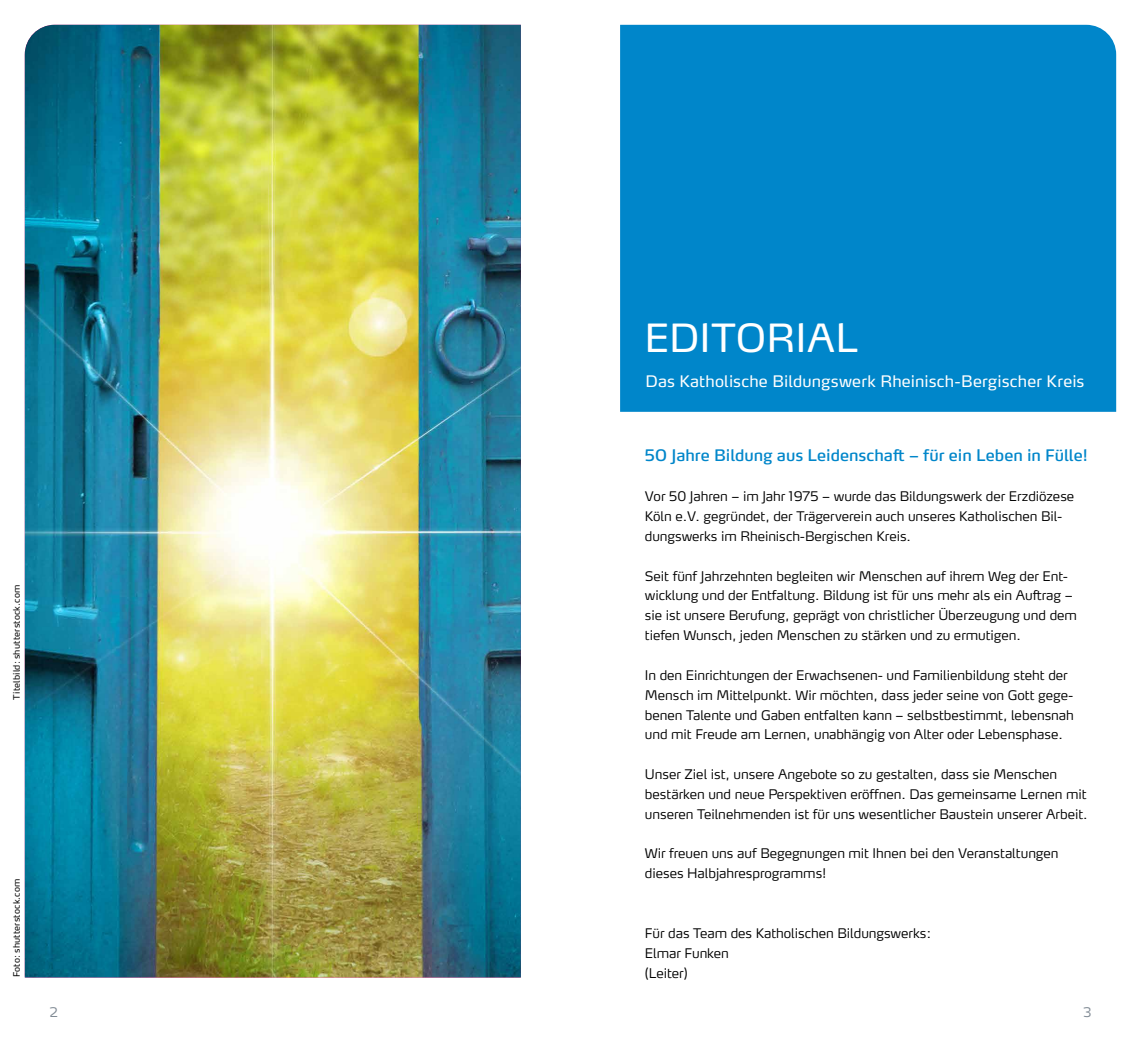
<style>
.page{position:relative;width:1141px;height:1042px;background:#fff}
.page>*{position:absolute;margin:0;border:0;box-sizing:border-box;transform-origin:0 0}
.t1{font:38.5px "Max OT";letter-spacing:.005em;color:#fff}
.t2{font:15.75px "Max OT";letter-spacing:.01em;color:#fff}
.t3{font:15.75px "Max OT";color:#0086ca}
.t4{font:300 13.12px/19.8px "Max OT";letter-spacing:-.005em;color:#000}
.t5{font:300 13.12px "Max OT";color:#808a94}
.t6{font:8.75px "Max OT";letter-spacing:.02em;color:#000}
</style>
<div class="page">
<div style="left:620px;top:25px;width:496px;height:387px;background:#0086ca"></div>
<img style="left:25px;top:25px;width:496px;height:952px">
<p class="t6" style="left:11px;top:699px;width:116px;rotate:-90deg">Titelbild: shutterstock.com</p>
<p class="t6" style="left:11px;top:977px;width:100px;rotate:-90deg">Foto: shutterstock.com</p>
<h1 class="t1" style="left:645px;top:314px;width:215px">EDITORIAL</h1>
<p class="t2" style="left:645px;top:371px;width:440px">Das Katholische Bildungswerk Rheinisch-Bergischer Kreis</p>
<p class="t3" style="left:645px;top:446px;width:444px">50 Jahre Bildung aus Leidenschaft – für ein Leben in Fülle!</p>
<p class="t4" style="left:645px;top:486px;width:431px">Vor 50 Jahren – im Jahr 1975 – wurde das Bildungswerk der Erzdiözese<br>Köln e.V. gegründet, der Trägerverein auch unseres Katholischen Bil&shy;dungswerks im Rheinisch-Bergischen Kreis.</p>
<p class="t4" style="left:645px;top:566px;width:434px">Seit fünf Jahrzehnten begleiten wir Menschen auf ihrem Weg der Ent&shy;wicklung und der Entfaltung. Bildung ist für uns mehr als ein Auftrag – sie ist unsere Berufung, geprägt von christlicher Überzeugung und dem tiefen Wunsch, jeden Menschen zu stärken und zu ermutigen.</p>
<p class="t4" style="left:645px;top:665px;width:430px">In den Einrichtungen der Erwachsenen- und Familienbildung steht der Mensch im Mittelpunkt. Wir möchten, dass jeder seine von Gott gege&shy;benen Talente und Gaben entfalten kann – selbstbestimmt, lebensnah und mit Freude am Lernen, unabhängig von Alter oder Lebensphase.</p>
<p class="t4" style="left:645px;top:764px;width:444px">Unser Ziel ist, unsere Angebote so zu gestalten, dass sie Menschen bestärken und neue Perspektiven eröffnen. Das gemeinsame Lernen mit unseren Teilnehmenden ist für uns wesentlicher Baustein unserer Arbeit.</p>
<p class="t4" style="left:645px;top:844px;width:415px">Wir freuen uns auf Begegnungen mit Ihnen bei den Veranstaltungen dieses Halbjahresprogramms!</p>
<p class="t4" style="left:645px;top:923px;width:288px">Für das Team des Katholischen Bildungswerks:<br>Elmar Funken<br>(Leiter)</p>
<p class="t5" style="left:50px;top:1004px;width:10px">2</p>
<p class="t5" style="left:1083px;top:1004px;width:10px">3</p>
</div>
